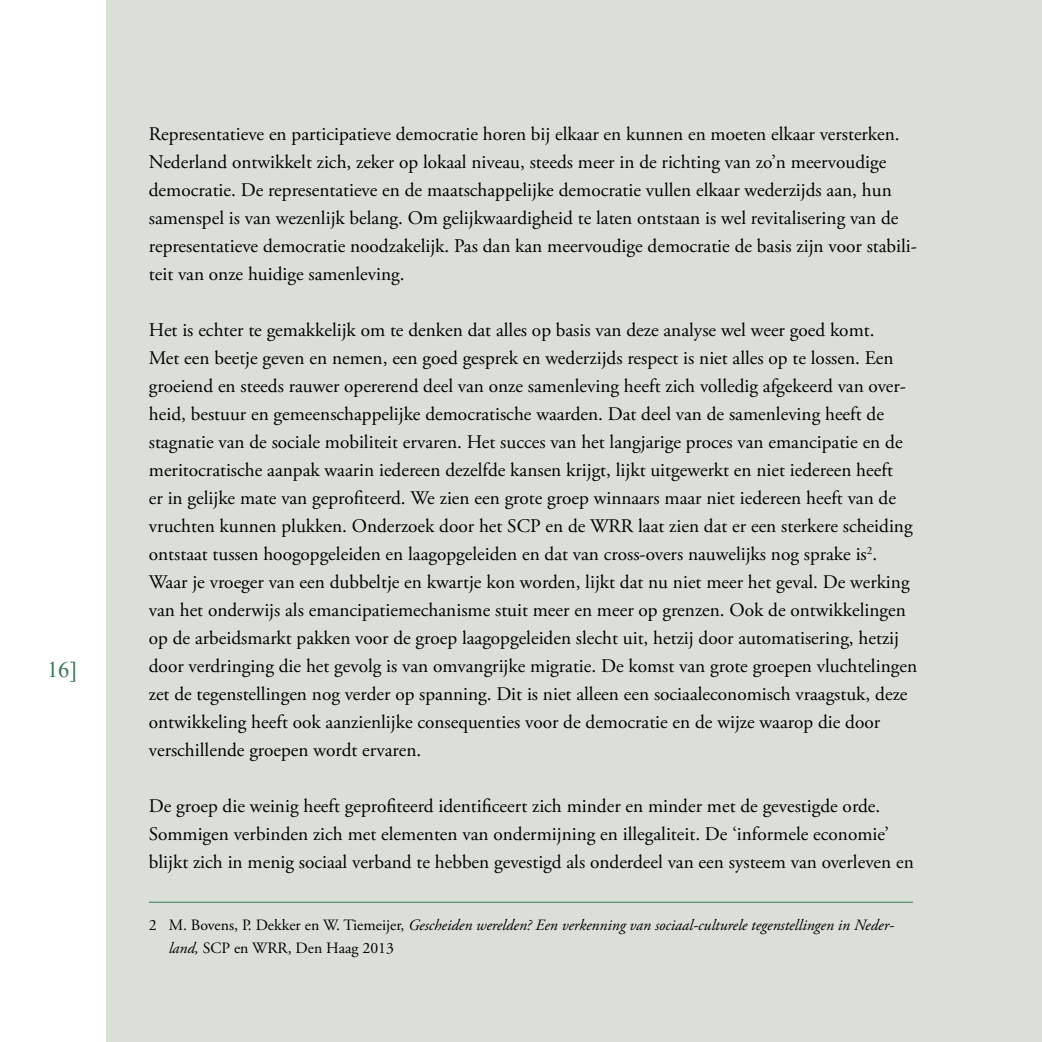
<style>
.page{position:relative;width:1042px;height:1042px;background:#fff}
.page>*{position:absolute;margin:0;border:0;box-sizing:border-box;transform-origin:0 0}
.t1{font:28px "Aparajita";color:#357951}
._004_Broodtekst___8{font:19.25px/28px "Adobe Garamond Pro";color:#000}
._008_Voetnoot___6_5{font:italic 15.75px/22.8px "Adobe Garamond Pro";color:#000}
.s1{font-style:normal}
</style>
<div class="page">
<div style="left:107px;top:0;width:935px;height:1042px;background:#dae0d8"></div>
<hr style="left:149px;top:902px;width:764px;height:1px;background:#357951">
<h1 class="t1" style="left:47px;top:655px;width:32px">16]</h1>
<p class="_004_Broodtekst___8" style="left:149px;top:121px;width:769px">Representatieve en participatieve democratie horen bij elkaar en kunnen en moeten elkaar versterken.<br>Nederland ontwikkelt zich, zeker op lokaal niveau, steeds meer in de richting van zo’n meervoudige democratie. De representatieve en de maatschappelijke democratie vullen elkaar wederzijds aan, hun samenspel is van wezenlijk belang. Om gelijkwaardigheid te laten ontstaan is wel revitalisering van de representatieve democratie noodzakelijk. Pas dan kan meervoudige democratie de basis zijn voor stabili&shy;teit van onze huidige samenleving.</p>
<p class="_004_Broodtekst___8" style="left:149px;top:317px;width:770px">Het is echter te gemakkelijk om te denken dat alles op basis van deze analyse wel weer goed komt.<br>Met een beetje geven en nemen, een goed gesprek en wederzijds respect is niet alles op te lossen. Een groeiend en steeds rauwer opererend deel van onze samenleving heeft zich volledig afgekeerd van over&shy;heid, bestuur en gemeenschappelijke democratische waarden. Dat deel van de samenleving heeft de stagnatie van de sociale mobiliteit ervaren. Het succes van het langjarige proces van emancipatie en de meritocratische aanpak waarin iedereen dezelfde kansen krijgt, lijkt uitgewerkt en niet iedereen heeft<br>er in gelijke mate van geprofiteerd. We zien een grote groep winnaars maar niet iedereen heeft van de vruchten kunnen plukken. Onderzoek door het SCP en de WRR laat zien dat er een sterkere scheiding ontstaat tussen hoogopgeleiden en laagopgeleiden en dat van cross-overs nauwelijks nog sprake is<sup>2</sup>.<br>Waar je vroeger van een dubbeltje en kwartje kon worden, lijkt dat nu niet meer het geval. De werking van het onderwijs als emancipatiemechanisme stuit meer en meer op grenzen. Ook de ontwikkelingen op de arbeidsmarkt pakken voor de groep laagopgeleiden slecht uit, hetzij door automatisering, hetzij door verdringing die het gevolg is van omvangrijke migratie. De komst van grote groepen vluchtelingen zet de tegenstellingen nog verder op spanning. Dit is niet alleen een sociaaleconomisch vraagstuk, deze ontwikkeling heeft ook aanzienlijke consequenties voor de democratie en de wijze waarop die door verschillende groepen wordt ervaren.</p>
<p class="_004_Broodtekst___8" style="left:149px;top:793px;width:766px">De groep die weinig heeft geprofiteerd identificeert zich minder en minder met de gevestigde orde.<br>Sommigen verbinden zich met elementen van ondermijning en illegaliteit. De ‘informele economie’ blijkt zich in menig sociaal verband te hebben gevestigd als onderdeel van een systeem van overleven en</p>
<p class="_008_Voetnoot___6_5" style="left:169px;top:914px;width:727px;text-indent:-20px"><span class="s1">2 M. Bovens, P. Dekker en W. Tiemeijer,</span> Gescheiden werelden? Een verkenning van sociaal-culturele tegenstellingen in Neder&shy;land, <span class="s1">SCP en WRR, Den Haag 2013</span></p>
</div>
